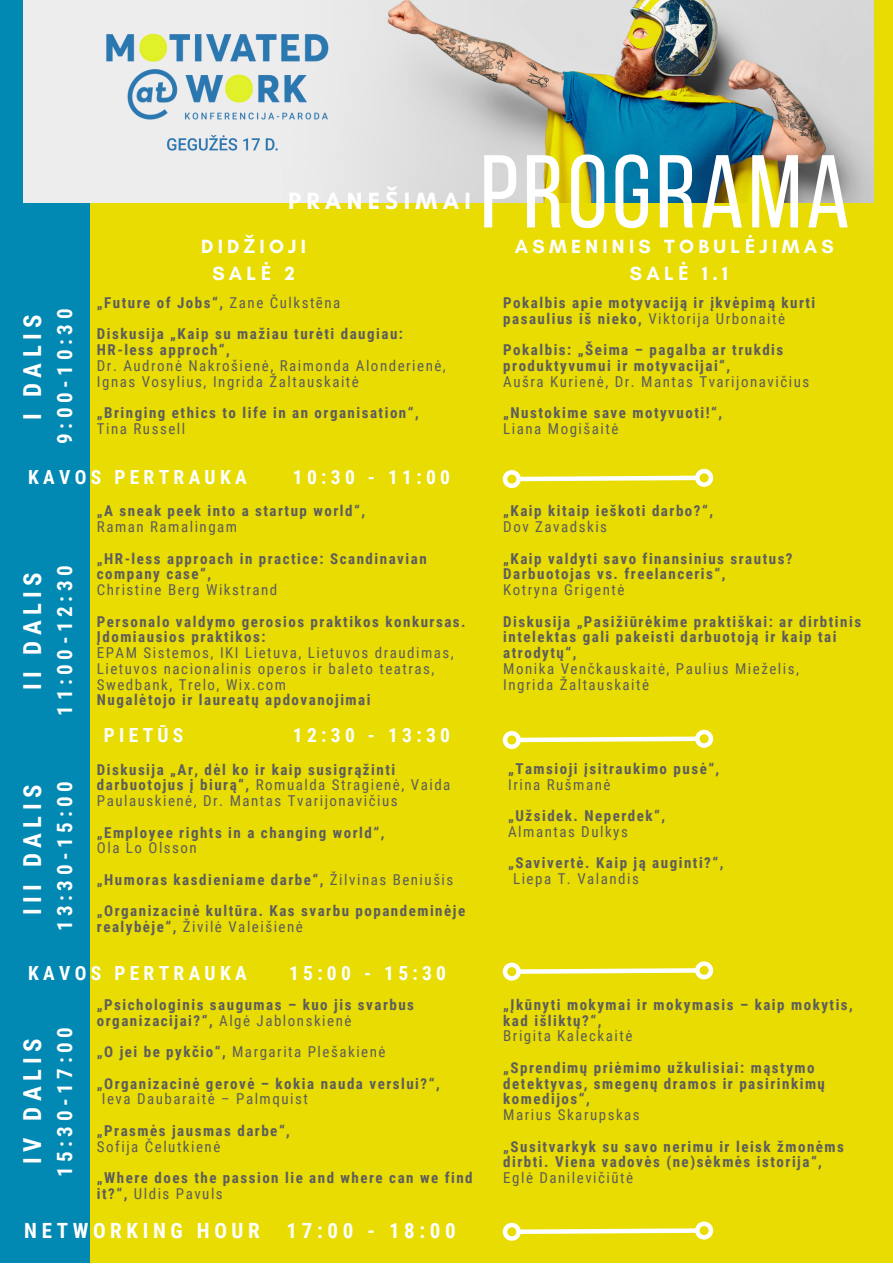
<style>
.page{position:relative;width:893px;height:1264px;background:#fff}
.page>*{position:absolute;margin:0;border:0;box-sizing:border-box;transform-origin:0 0}
.t1{font:103.2px "Bebas Neue";letter-spacing:.04em;color:#fff}
.t2{font:700 24.75px "Roboto Condensed";letter-spacing:.22em;color:#fff}
.t3{font:700 24px "Glacial Indifference";letter-spacing:.22em;color:#fff}
.t4{font:700 21px "Roboto Condensed";letter-spacing:.22em;color:#fff}
.t5{font:700 19.5px "Roboto Condensed";letter-spacing:.22em;color:#fff}
.t6{font:700 19.5px "Glacial Indifference";letter-spacing:.22em;color:#fff}
.t7{font:700 15px/15.8px "Roboto Condensed";letter-spacing:.1em;color:#5d5d5d}
.t8{font:15px/15.8px "Roboto Condensed";letter-spacing:.1em;color:#5d5d5d}
.s1{font-family:"Noto Sans"}
.s2{font-weight:400}
.s3{font-weight:700}
</style>
<div class="page">
<div style="left:0;top:0;width:892px;height:1262px;background:#e8dc02"></div>
<div style="left:0;top:0;width:90px;height:1262px;background:#0188b3"></div>
<img style="left:24px;top:0;width:849px;height:202px">
<img style="left:77px;top:6px;width:288px;height:138px">
<img style="left:154px;top:126px;width:134px;height:37px">
<svg style="left:502px;top:468px;width:212px;height:21px"></svg>
<svg style="left:502px;top:961px;width:212px;height:20px"></svg>
<svg style="left:502px;top:1221px;width:212px;height:20px"></svg>
<svg style="left:502px;top:729px;width:212px;height:20px"></svg>
<p class="t3" style="left:288px;top:186px;width:184px">PRANE<span class="s1">Š</span>IMAI</p>
<p class="t2" style="left:18px;top:420px;width:107px;rotate:-90deg">I DALIS</p>
<p class="t4" style="left:52px;top:444px;width:136px;rotate:-90deg">9:00-10:30</p>
<p class="t6" style="left:201px;top:234px;width:107px">DID<span class="s1">Ž</span>IOJI</p>
<p class="t6" style="left:212px;top:261px;width:84px">SAL<span class="s1">Ė</span> 2</p>
<p class="t7" style="left:97px;top:295px;width:245px">„Future of Jobs“, <span class="s2">Zane Čulkstēna</span></p>
<p class="t7" style="left:97px;top:326px;width:307px">Diskusija „Kaip su mažiau turėti daugiau:</p>
<p class="t7" style="left:97px;top:342px;width:134px">HR-less approch“,</p>
<p class="t8" style="left:97px;top:358px;width:350px">Dr. Audronė Nakrošienė, Raimonda Alonderienė,</p>
<p class="t8" style="left:97px;top:373px;width:263px">Ignas Vosylius, Ingrida Žaltauskaitė</p>
<p class="t7" style="left:97px;top:405px;width:323px">„Bringing ethics to life in an organisation“,</p>
<p class="t8" style="left:97px;top:421px;width:90px">Tina Russell</p>
<p class="t5" style="left:28px;top:466px;width:220px">KAVOS PERTRAUKA</p>
<p class="t5" style="left:293px;top:466px;width:158px">10:30 - 11:00</p>
<p class="t2" style="left:18px;top:690px;width:119px;rotate:-90deg">II DALIS</p>
<p class="t4" style="left:52px;top:715px;width:152px;rotate:-90deg">11:00-12:30</p>
<p class="t2" style="left:18px;top:915px;width:132px;rotate:-90deg">III DALIS</p>
<p class="t4" style="left:52px;top:931px;width:152px;rotate:-90deg">13:30-15:00</p>
<p class="t7" style="left:97px;top:503px;width:270px">„A sneak peek into a startup world“,</p>
<p class="t8" style="left:97px;top:519px;width:142px">Raman Ramalingam</p>
<p class="t7" style="left:97px;top:550px;width:331px">„HR-less approach in practice: Scandinavian company case“,</p>
<p class="t8" style="left:97px;top:582px;width:182px">Christine Berg Wikstrand</p>
<p class="t7" style="left:97px;top:613px;width:370px">Personalo valdymo gerosios praktikos konkursas.<br>Įdomiausios praktikos:</p>
<p class="t8" style="left:97px;top:645px;width:358px">EPAM Sistemos, IKI Lietuva, Lietuvos draudimas,<br>Lietuvos nacionalinis operos ir baleto teatras,<br>Swedbank, Trelo, Wix.com</p>
<p class="t7" style="left:97px;top:692px;width:275px">Nugalėtojo ir laureatų apdovanojimai</p>
<p class="t5" style="left:104px;top:724px;width:81px">PIETŪS</p>
<p class="t5" style="left:293px;top:724px;width:158px">12:30 - 13:30</p>
<p class="t8" style="left:97px;top:761px;width:355px"><span class="s3">Diskusija „Ar, dėl ko ir kaip susigrąžinti darbuotojus į biurą“,</span> Romualda Stragienė, Vaida<br>Paulauskienė, Dr. Mantas Tvarijonavičius</p>
<p class="t7" style="left:97px;top:824px;width:289px">„Employee rights in a changing world“,</p>
<p class="t8" style="left:97px;top:840px;width:101px">Ola Lo Olsson</p>
<p class="t7" style="left:97px;top:871px;width:358px">„Humoras kasdieniame darbe“, <span class="s2">Žilvinas Beniušis</span></p>
<p class="t7" style="left:97px;top:903px;width:370px">„Organizacinė kultūra. Kas svarbu popandeminėje realybėje“, <span class="s2">Živilė Valeišienė</span></p>
<p class="t5" style="left:28px;top:961px;width:220px">KAVOS PERTRAUKA</p>
<p class="t5" style="left:289px;top:961px;width:158px">15:00 - 15:30</p>
<p class="t2" style="left:18px;top:1163px;width:127px;rotate:-90deg">IV DALIS</p>
<p class="t4" style="left:52px;top:1177px;width:152px;rotate:-90deg">15:30-17:00</p>
<p class="t7" style="left:97px;top:996px;width:319px">„Psichologinis saugumas – kuo jis svarbus organizacijai?“, <span class="s2">Algė Jablonskienė</span></p>
<p class="t8" style="left:97px;top:1044px;width:290px"><span class="s3">„O jei be pykčio“,</span> Margarita Plešakienė</p>
<p class="t7" style="left:97px;top:1075px;width:344px">„Organizacinė gerovė – kokia nauda verslui?“,</p>
<p class="t8" style="left:102px;top:1091px;width:207px">Ieva Daubaraitė – Palmquist</p>
<p class="t7" style="left:97px;top:1122px;width:194px">„Prasmės jausmas darbe“,</p>
<p class="t8" style="left:97px;top:1138px;width:125px">Sofija Čelutkienė</p>
<p class="t7" style="left:97px;top:1169px;width:377px">„Where does the passion lie and where can we find it?“, <span class="s2">Uldis Pavuls</span></p>
<p class="t4" style="left:24px;top:1218px;width:237px">NETWORKING HOUR</p>
<p class="t4" style="left:286px;top:1218px;width:171px">17:00 - 18:00</p>
<p class="t1" style="left:480px;top:150px;width:371px">PROGRAMA</p>
<p class="t6" style="left:514px;top:234px;width:320px">ASMENINIS TOBUL<span class="s1">Ė</span>JIMAS</p>
<p class="t6" style="left:629px;top:261px;width:100px">SAL<span class="s1">Ė</span> 1.1</p>
<p class="t7" style="left:503px;top:295px;width:313px">Pokalbis apie motyvaciją ir įkvėpimą kurti pasaulius iš nieko, <span class="s2">Viktorija Urbonaitė</span></p>
<p class="t7" style="left:503px;top:342px;width:281px">Pokalbis: „Šeima – pagalba ar trukdis produktyvumui ir motyvacijai“,</p>
<p class="t8" style="left:503px;top:373px;width:307px">Aušra Kurienė, Dr. Mantas Tvarijonavičius</p>
<p class="t7" style="left:503px;top:405px;width:220px">„Nustokime save motyvuoti!“,</p>
<p class="t8" style="left:503px;top:421px;width:117px">Liana Mogišaitė</p>
<p class="t7" style="left:503px;top:503px;width:211px">„Kaip kitaip ieškoti darbo?“,</p>
<p class="t8" style="left:503px;top:519px;width:105px">Dov Zavadskis</p>
<p class="t7" style="left:503px;top:550px;width:291px">„Kaip valdyti savo finansinius srautus?<br>Darbuotojas vs. freelanceris“,</p>
<p class="t8" style="left:503px;top:582px;width:123px">Kotryna Grigentė</p>
<p class="t7" style="left:503px;top:613px;width:359px">Diskusija „Pasižiūrėkime praktiškai: ar dirbtinis intelektas gali pakeisti darbuotoją ir kaip tai atrodytų“,</p>
<p class="t8" style="left:503px;top:660px;width:297px">Monika Venčkauskaitė, Paulius Mieželis,</p>
<p class="t8" style="left:503px;top:676px;width:147px">Ingrida Žaltauskaitė</p>
<p class="t7" style="left:508px;top:760px;width:213px">„Tamsioji įsitraukimo pusė“,</p>
<p class="t8" style="left:508px;top:776px;width:104px">Irina Rušmanė</p>
<p class="t7" style="left:508px;top:808px;width:158px">„Užsidek. Neperdek“,</p>
<p class="t8" style="left:508px;top:823px;width:121px">Almantas Dulkys</p>
<p class="t7" style="left:508px;top:855px;width:217px">„Savivertė. Kaip ją auginti?“,</p>
<p class="t8" style="left:513px;top:871px;width:127px">Liepa T. Valandis</p>
<p class="t7" style="left:503px;top:996px;width:351px">„Įkūnyti mokymai ir mokymasis – kaip mokytis, kad išliktų?“,</p>
<p class="t8" style="left:503px;top:1028px;width:130px">Brigita Kaleckaitė</p>
<p class="t7" style="left:503px;top:1059px;width:323px">„Sprendimų priėmimo užkulisiai: mąstymo detektyvas, smegenų dramos ir pasirinkimų komedijos“,</p>
<p class="t8" style="left:503px;top:1107px;width:138px">Marius Skarupskas</p>
<p class="t7" style="left:503px;top:1138px;width:342px">„Susitvarkyk su savo nerimu ir leisk žmonėms dirbti. Viena vadovės (ne)sėkmės istorija“,</p>
<p class="t8" style="left:503px;top:1169px;width:131px">Eglė Danilevičiūtė</p>
</div>
